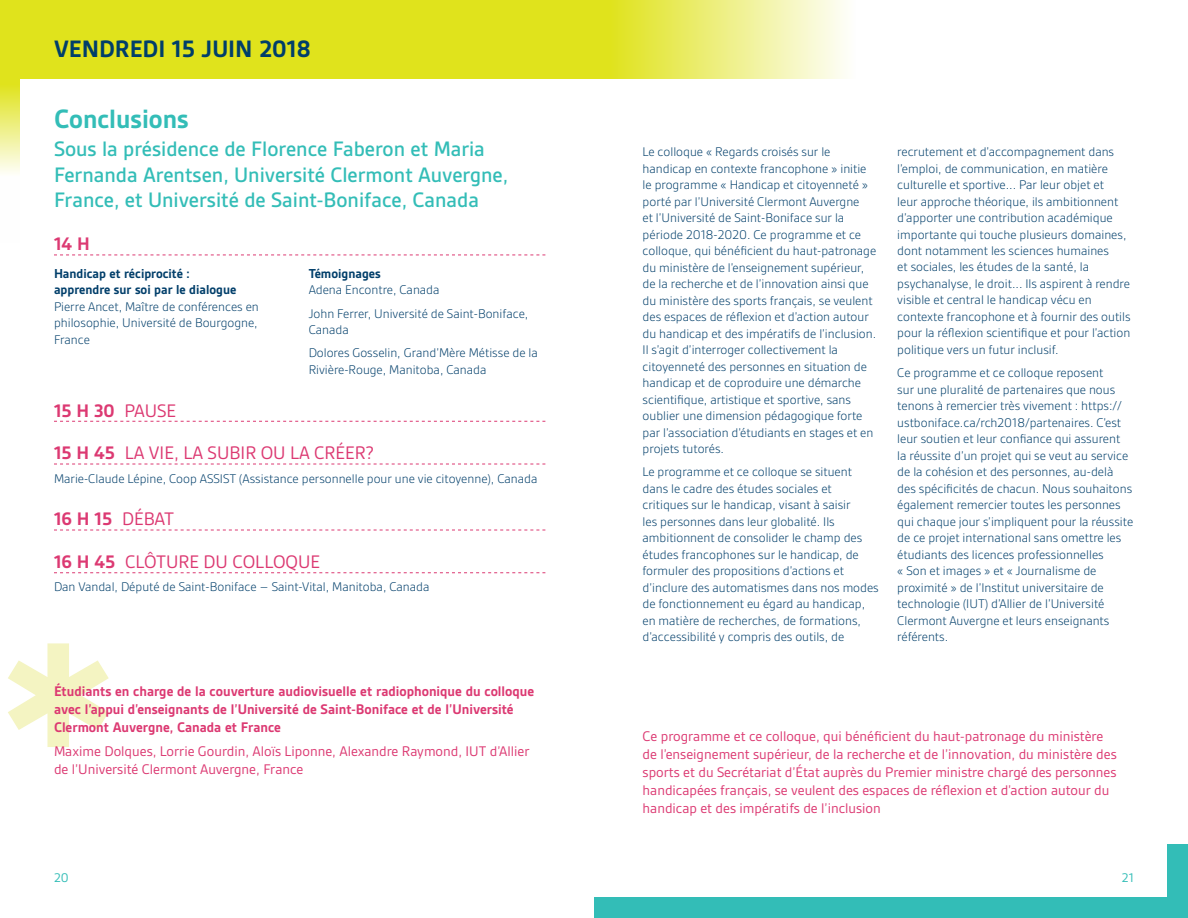
<style>
.page{position:relative;width:1188px;height:918px;background:#fff}
.page>*{position:absolute;margin:0;border:0;box-sizing:border-box;transform-origin:0 0}
.t1{font:700 28.5px "Gesta";color:#33bdb7}
.t2{font:700 25.5px "Gesta";color:#003e6a}
.t3{font:500 22.5px/25.5px "Gesta";color:#33bdb7}
.t4{font:19.5px/42.8px "Gesta";color:#dc3972}
.t5{font:700 19.5px "Gesta";color:#dc3972}
.t6{font:15px/18px "Gesta";color:#dc3972}
.t7{font:700 15px/18px "Gesta";color:#dc3972}
.t8{font:700 13.95px/16.5px "Gesta";color:#003e6a}
.t9{font:300 13.5px/16.5px "Gesta";color:#003e6a}
.t10{font:13.5px "Gesta";color:#33bdb7}
.s1{font-weight:700}
</style>
<div class="page">
<svg style="left:8px;top:643px;width:101px;height:104px"></svg>
<div style="left:0;top:0;width:594px;height:79px;background:#e0e31c"></div>
<svg style="left:54px;top:255px;width:491px;height:1px"></svg>
<svg style="left:54px;top:421px;width:491px;height:1px"></svg>
<svg style="left:54px;top:464px;width:491px;height:1px"></svg>
<svg style="left:54px;top:530px;width:491px;height:1px"></svg>
<svg style="left:54px;top:572px;width:491px;height:1px"></svg>
<svg style="left:0;top:79px;width:20px;height:94px;background:#edef81"></svg>
<div style="left:1168px;top:845px;width:20px;height:73px;background:#33bdb7"></div>
<div style="left:594px;top:898px;width:594px;height:20px;background:#33bdb7"></div>
<div style="left:594px;top:0;width:262px;height:79px;background:linear-gradient(to right,#dee110,#fefefc)"></div>
<h2 class="t2" style="left:54px;top:35px;width:258px">VENDREDI 15 JUIN 2018</h2>
<h1 class="t1" style="left:54px;top:102px;width:136px">Conclusions</h1>
<h3 class="t3" style="left:54px;top:136px;width:456px">Sous la présidence de Florence Faberon et Maria<br>Fernanda Arentsen, Université Clermont Auvergne,<br>France, et Université de Saint-Boniface, Canada</h3>
<h3 class="t5" style="left:54px;top:233px;width:37px">14 H</h3>
<p class="t8" style="left:54px;top:265px;width:184px">Handicap et réciprocité : apprendre sur soi par le dialogue</p>
<p class="t9" style="left:54px;top:298px;width:206px;text-align:justify">Pierre Ancet, Maître de conférences en philosophie, Université de Bourgogne, France</p>
<p class="t8" style="left:309px;top:265px;width:74px">Témoignages</p>
<p class="t9" style="left:309px;top:278px;width:221px;line-height:23.2px">Adena Encontre, Canada<br>John Ferrer, Université de Saint-Boniface,</p>
<p class="t9" style="left:309px;top:318px;width:231px;line-height:23.2px">Canada<br>Dolores Gosselin, Grand’Mère Métisse de la</p>
<p class="t9" style="left:309px;top:361px;width:179px">Rivière-Rouge, Manitoba, Canada</p>
<h3 class="t4" style="left:54px;top:389px;width:321px"><span class="s1">15 H 30</span> PAUSE<br><span class="s1">15 H 45</span> LA VIE, LA SUBIR OU LA CRÉER?</h3>
<p class="t9" style="left:54px;top:470px;width:485px">Marie-Claude Lépine, Coop ASSIST (Assistance personnelle pour une vie citoyenne), Canada</p>
<h3 class="t4" style="left:54px;top:498px;width:268px"><span class="s1">16 H 15</span> DÉBAT<br><span class="s1">16 H 45</span> CLÔTURE DU COLLOQUE</h3>
<p class="t9" style="left:54px;top:579px;width:377px">Dan Vandal, Député de Saint-Boniface – Saint-Vital, Manitoba, Canada</p>
<p class="t7" style="left:54px;top:682px;width:482px">Étudiants en charge de la couverture audiovisuelle et radiophonique du colloque avec l’appui d’enseignants de l’Université de Saint-Boniface et de l’Université<br>Clermont Auvergne, Canada et France</p>
<p class="t6" style="left:54px;top:743px;width:477px">Maxime Dolques, Lorrie Gourdin, Aloïs Liponne, Alexandre Raymond, IUT d’Allier de l’Université Clermont Auvergne, France</p>
<p class="t10" style="left:54px;top:870px;width:16px">20</p>
<p class="t9" style="left:643px;top:143px;width:235px">Le colloque « Regards croisés sur le handicap en contexte francophone » initie le programme « Handicap et citoyenneté » porté par l’Université Clermont Auvergne<br>et l’Université de Saint-Boniface sur la période 2018-2020. Ce programme et ce colloque, qui bénéficient du haut-patronage du ministère de l’enseignement supérieur, de la recherche et de l’innovation ainsi que du ministère des sports français, se veulent des espaces de réflexion et d’action autour du handicap et des impératifs de l’inclusion.<br>Il s’agit d’interroger collectivement la citoyenneté des personnes en situation de handicap et de coproduire une démarche scientifique, artistique et sportive, sans oublier une dimension pédagogique forte par l’association d’étudiants en stages et en projets tutorés.</p>
<p class="t9" style="left:643px;top:464px;width:238px">Le programme et ce colloque se situent dans le cadre des études sociales et critiques sur le handicap, visant à saisir<br>les personnes dans leur globalité. Ils ambitionnent de consolider le champ des études francophones sur le handicap, de formuler des propositions d’actions et d’inclure des automatismes dans nos modes de fonctionnement eu égard au handicap, en matière de recherches, de formations, d’accessibilité y compris des outils, de</p>
<p class="t9" style="left:897px;top:143px;width:235px">recrutement et d’accompagnement dans l’emploi, de communication, en matière culturelle et sportive... Par leur objet et<br>leur approche théorique, ils ambitionnent d’apporter une contribution académique importante qui touche plusieurs domaines, dont notamment les sciences humaines<br>et sociales, les études de la santé, la psychanalyse, le droit... Ils aspirent à rendre visible et central le handicap vécu en contexte francophone et à fournir des outils pour la réflexion scientifique et pour l’action politique vers un futur inclusif.</p>
<p class="t9" style="left:897px;top:364px;width:237px">Ce programme et ce colloque reposent<br>sur une pluralité de partenaires que nous tenons à remercier très vivement : https:// ustboniface.ca/rch2018/partenaires. C’est leur soutien et leur confiance qui assurent<br>la réussite d’un projet qui se veut au service de la cohésion et des personnes, au-delà des spécificités de chacun. Nous souhaitons également remercier toutes les personnes qui chaque jour s’impliquent pour la réussite de ce projet international sans omettre les étudiants des licences professionnelles<br>« Son et images » et « Journalisme de proximité » de l’Institut universitaire de technologie (IUT) d’Allier de l’Université Clermont Auvergne et leurs enseignants référents.</p>
<p class="t6" style="left:643px;top:727px;width:476px">Ce programme et ce colloque, qui bénéficient du haut-patronage du ministère de l’enseignement supérieur, de la recherche et de l’innovation, du ministère des sports et du Secrétariat d’État auprès du Premier ministre chargé des personnes handicapées français, se veulent des espaces de réflexion et d’action autour du handicap et des impératifs de l’inclusion</p>
<p class="t10" style="left:1122px;top:870px;width:14px">21</p>
</div>
